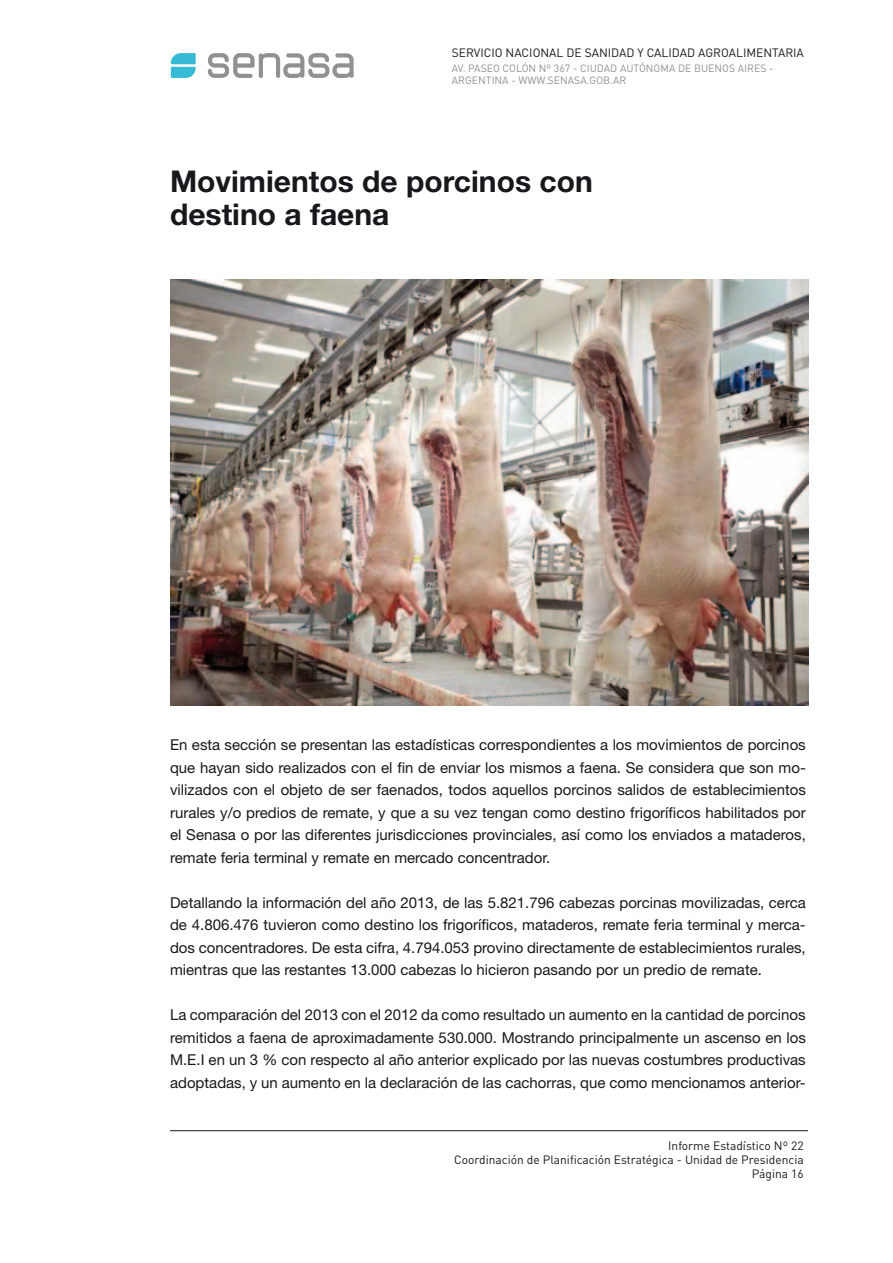
<style>
.page{position:relative;width:893px;height:1263px;background:#fff}
.page>*{position:absolute;margin:0;border:0;box-sizing:border-box;transform-origin:0 0}
.t1{font:700 30px/33px "Helvetica Neue LT Std";color:#1a171c}
.t2{font:15px/22.5px "Helvetica Neue LT Std";color:#1a171c;text-align:justify}
.t3{font:12px/14px "DIN Pro";color:#1a171c;text-align:right}
.t4{font:10.5px/12px "DIN Pro";color:#909190}
</style>
<div class="page">
<svg style="left:208px;top:53px;width:146px;height:25px"></svg>
<svg style="left:171px;top:53px;width:25px;height:25px"></svg>
<hr style="left:170px;top:1130px;width:638px;height:1px;background:#1a171c">
<img style="left:170px;top:280px;width:638px;height:425px">
<p class="t3" style="left:452px;top:45px;width:354px">SERVICIO NACIONAL DE SANIDAD Y CALIDAD AGROALIMENTARIA</p>
<p class="t4" style="left:452px;top:61px;width:323px">AV. PASEO COLÓN Nº 367 - CIUDAD AUTÓNOMA DE BUENOS AIRES -<br>ARGENTINA - WWW.SENASA.GOB.AR</p>
<h1 class="t1" style="left:170px;top:164px;width:424px">Movimientos de porcinos con destino a faena</h1>
<p class="t2" style="left:170px;top:733px;width:637px">En esta sección se presentan las estadísticas correspondientes a los movimientos de porcinos que hayan sido realizados con el fin de enviar los mismos a faena. Se considera que son mo&shy;vilizados con el objeto de ser faenados, todos aquellos porcinos salidos de establecimientos rurales y/o predios de remate, y que a su vez tengan como destino frigoríficos habilitados por el Senasa o por las diferentes jurisdicciones provinciales, así como los enviados a mataderos, remate feria terminal y remate en mercado concentrador.</p>
<p class="t2" style="left:170px;top:891px;width:637px">Detallando la información del año 2013, de las 5.821.796 cabezas porcinas movilizadas, cerca de 4.806.476 tuvieron como destino los frigoríficos, mataderos, remate feria terminal y merca&shy;dos concentradores. De esta cifra, 4.794.053 provino directamente de establecimientos rurales, mientras que las restantes 13.000 cabezas lo hicieron pasando por un predio de remate.</p>
<p class="t2" style="left:170px;top:1003px;width:637px">La comparación del 2013 con el 2012 da como resultado un aumento en la cantidad de porcinos remitidos a faena de aproximadamente 530.000. Mostrando principalmente un ascenso en los M.E.I en un 3 % con respecto al año anterior explicado por las nuevas costumbres productivas adoptadas, y un aumento en la declaración de las cachorras, que como mencionamos anterior-</p>
<p class="t3" style="left:454px;top:1138px;width:351px">Informe Estadístico Nº 22<br>Coordinación de Planificación Estratégica - Unidad de Presidencia<br>Página 16</p>
</div>
